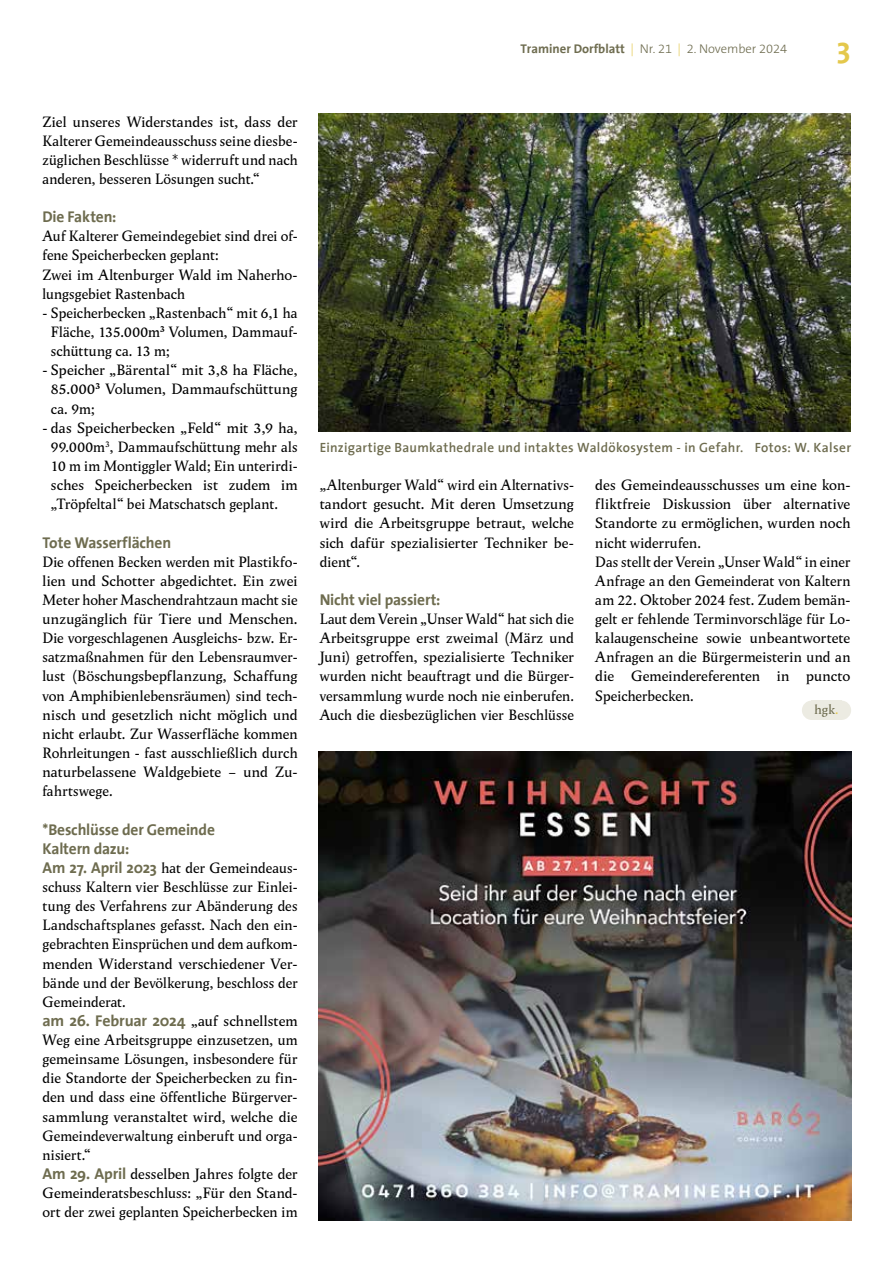
<style>
.page{position:relative;width:893px;height:1263px;background:#fff}
.page>*{position:absolute;margin:0;border:0;box-sizing:border-box;transform-origin:0 0}
.t1{font:700 30px "The Sans";color:#e4c84c}
.t2{font:700 15.75px/19.2px "The Sans";letter-spacing:-.01em;color:#6e6c4f}
.t3{font:15px/19.2px "Wolpe Pegasus";color:#000;text-align:justify}
.t4{font:600 13.5px "The Sans";letter-spacing:.025em;color:#6e6c4f}
.t5{font:13.5px "Wolpe Pegasus";color:#6e6c4f}
.t6{font:300 12.75px "The Sans B3";color:#6e6c4f}
.s1{font-family:"The Sans";font-weight:700}
.s2{color:#e4c84c}
.s3{font-family:"The Sans";font-weight:700;font-size:15.75px;color:#6e6c4f}
.s4{font-family:"Wolpe Pegasus";font-weight:400;font-size:15px;color:#000}
</style>
<div class="page">
<img style="left:319px;top:751px;width:533px;height:469px">
<img style="left:319px;top:114px;width:531px;height:318px">
<div style="left:802px;top:701px;width:19px;height:19px;background:#ecebe2;border-radius:50%"></div>
<div style="left:832px;top:701px;width:19px;height:19px;background:#ecebe2;border-radius:50%"></div>
<div style="left:811px;top:701px;width:31px;height:19px;background:#ecebe2"></div>
<p class="t6" style="left:520px;top:42px;width:268px"><span class="s1">Traminer Dorfblatt</span> <span class="s2">|</span> Nr. 21 <span class="s2">|</span> 2. November 2024</p>
<h1 class="t1" style="left:837px;top:23px;width:15px">3</h1>
<p class="t3" style="left:43px;top:112px;width:257px">Ziel unseres Widerstandes ist, dass der Kalterer Gemeindeausschuss seine diesbe&shy;züglichen Beschlüsse * widerruft und nach anderen, besseren Lösungen sucht.“</p>
<p class="t2" style="left:43px;top:207px;width:75px">Die Fakten:</p>
<p class="t3" style="left:43px;top:226px;width:257px;text-align:left">Auf Kalterer Gemeindegebiet sind drei of&shy;fene Speicherbecken geplant:<br>Zwei im Altenburger Wald im Naherho&shy;lungsgebiet Rastenbach</p>
<p class="t3" style="left:51px;top:303px;width:248px;text-indent:-8px">- Speicherbecken „Rastenbach“ mit 6,1 ha Fläche, 135.000m³ Volumen, Dammauf&shy;schüttung ca. 13 m;</p>
<p class="t3" style="left:51px;top:360px;width:248px;text-indent:-8px">- Speicher „Bärental“ mit 3,8 ha Fläche, 85.000³ Volumen, Dammaufschüttung ca. 9m;</p>
<p class="t3" style="left:51px;top:418px;width:248px;text-indent:-8px">- das Speicherbecken „Feld“ mit 3,9 ha, 99.000m<sup>3</sup>, Dammaufschüttung mehr als 10 m im Montiggler Wald; Ein unterirdi&shy;sches Speicherbecken ist zudem im „Tröpfeltal“ bei Matschatsch geplant.</p>
<p class="t2" style="left:43px;top:532px;width:130px">Tote Wasserflächen</p>
<p class="t3" style="left:43px;top:552px;width:257px">Die offenen Becken werden mit Plastikfo&shy;lien und Schotter abgedichtet. Ein zwei Meter hoher Maschendrahtzaun macht sie unzugänglich für Tiere und Menschen.<br>Die vorgeschlagenen Ausgleichs- bzw. Er&shy;satzmaßnahmen für den Lebensraumver&shy;lust (Böschungsbepflanzung, Schaffung von Amphibienlebensräumen) sind tech&shy;nisch und gesetzlich nicht möglich und nicht erlaubt. Zur Wasserfläche kommen Rohrleitungen - fast ausschließlich durch naturbelassene Waldgebiete – und Zu&shy;fahrtswege.</p>
<p class="t2" style="left:43px;top:819px;width:174px">*Beschlüsse der Gemeinde<br>Kaltern dazu:</p>
<p class="t3" style="left:43px;top:858px;width:257px"><span class="s3">Am 27. April 2023</span> hat der Gemeindeaus&shy;schuss Kaltern vier Beschlüsse zur Einlei&shy;tung des Verfahrens zur Abänderung des Landschaftsplanes gefasst. Nach den ein&shy;gebrachten Einsprüchen und dem aufkom&shy;menden Widerstand verschiedener Ver&shy;bände und der Bevölkerung, beschloss der Gemeinderat.</p>
<p class="t2" style="left:43px;top:1010px;width:257px">am 26. Februar 2024 <span class="s4">„auf schnellstem</span></p>
<p class="t3" style="left:43px;top:1030px;width:257px;text-align:left">Weg eine Arbeitsgruppe einzusetzen, um gemeinsame Lösungen, insbesondere für die Standorte der Speicherbecken zu fin&shy;den und dass eine öffentliche Bürgerver&shy;sammlung veranstaltet wird, welche die Gemeindeverwaltung einberuft und orga&shy;nisiert.“<br><span class="s3">Am 29. April</span> desselben Jahres folgte der Gemeinderatsbeschluss: „Für den Stand&shy;ort der zwei geplanten Speicherbecken im</p>
<p class="t4" style="left:320px;top:436px;width:533px">Einzigartige Baumkathedrale und intaktes Waldökosystem - in Gefahr. Fotos: W. Kalser</p>
<p class="t3" style="left:320px;top:475px;width:256px">„Altenburger Wald“ wird ein Alternativs&shy;tandort gesucht. Mit deren Umsetzung wird die Arbeitsgruppe betraut, welche sich dafür spezialisierter Techniker be&shy;dient“.</p>
<p class="t2" style="left:320px;top:590px;width:122px">Nicht viel passiert:</p>
<p class="t3" style="left:320px;top:609px;width:256px">Laut dem Verein „Unser Wald“ hat sich die Arbeitsgruppe erst zweimal (März und Juni) getroffen, spezialisierte Techniker wurden nicht beauftragt und die Bürger&shy;versammlung wurde noch nie einberufen.<br>Auch die diesbezüglichen vier Beschlüsse</p>
<p class="t3" style="left:595px;top:475px;width:257px;text-align:left">des Gemeindeausschusses um eine kon&shy;fliktfreie Diskussion über alternative Standorte zu ermöglichen, wurden noch nicht widerrufen.<br>Das stellt der Verein „Unser Wald“ in einer Anfrage an den Gemeinderat von Kaltern am 22. Oktober 2024 fest. Zudem bemän&shy;gelt er fehlende Terminvorschläge für Lo&shy;kalaugenscheine sowie unbeantwortete Anfragen an die Bürgermeisterin und an die Gemeindereferenten in puncto Speicherbecken.</p>
<p class="t5" style="left:815px;top:700px;width:25px">hgk<span class="s2">.</span></p>
</div>
